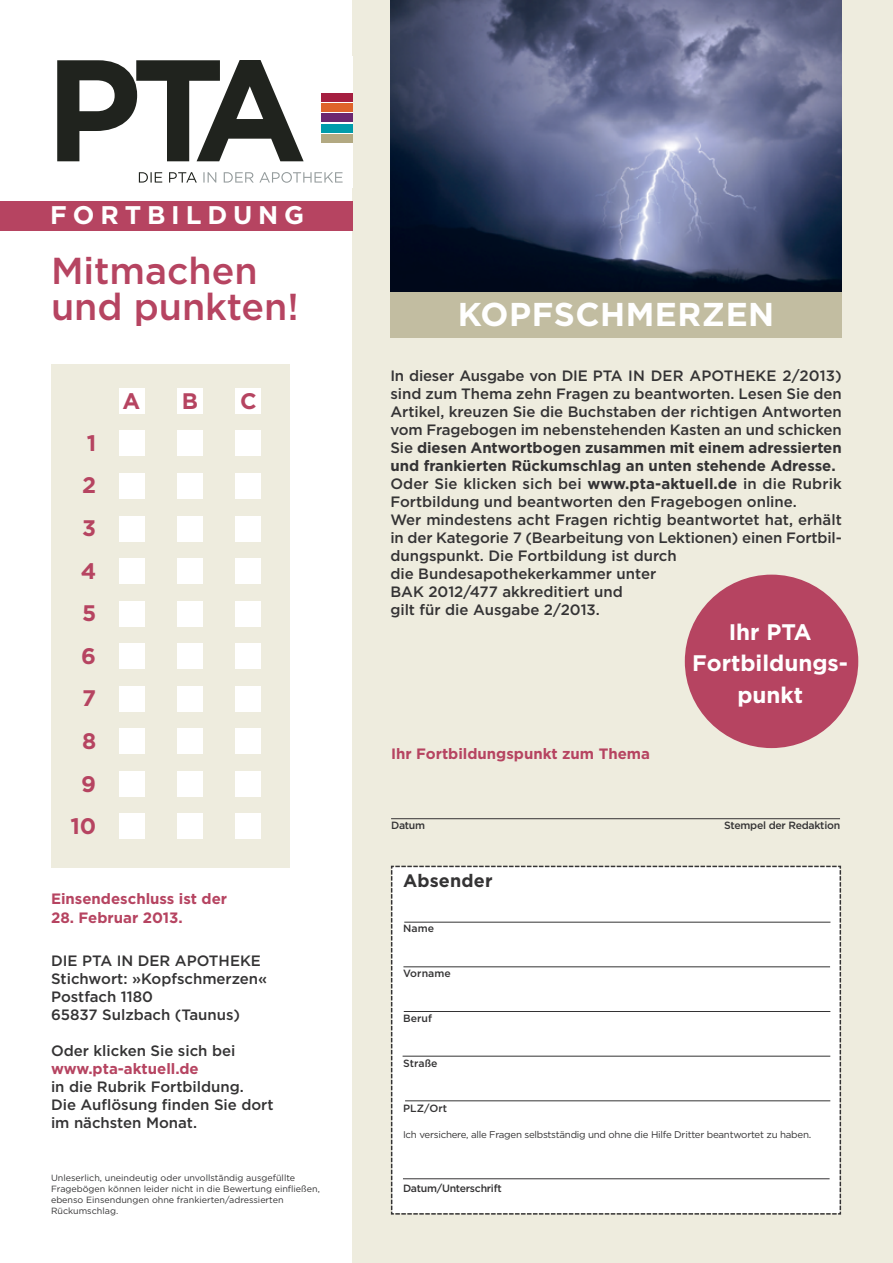
<style>
.page{position:relative;width:893px;height:1263px;background:#fff}
.page>*{position:absolute;margin:0;border:0;box-sizing:border-box;transform-origin:0 0}
.t1{font:500 37.5px/36px "Gotham";color:#b64461}
.t2{font:700 33px "Gotham";letter-spacing:.015em;color:#fff}
.t3{font:700 25.5px "Gotham";letter-spacing:.23em;color:#fff}
.t4{font:700 22.5px/31.5px "Gotham";color:#fff;text-align:center}
.t5{font:700 22.5px/42.6px "Gotham";color:#b64461;text-align:right}
.t6{font:700 18px "Gotham";letter-spacing:.01em;color:#343334}
.t7{font:500 15px/18px "Gotham";color:#343334}
.t8{font:700 15px "Gotham";color:#b64461}
.t9{font:500 10.5px "Gotham";letter-spacing:-.025em;color:#343334}
.t10{font:500 10.5px "Gotham";letter-spacing:.01em;color:#343334}
.t11{font:9.75px "Gotham";letter-spacing:-.025em;color:#343334}
.t12{font:9px/10.8px "Gotham";color:#343334}
.s1{font-weight:700}
.s2{font-size:10.5px}
</style>
<div class="page">
<div style="left:352px;top:0;width:541px;height:1263px;background:#eeecde"></div>
<div style="left:321px;top:93px;width:31px;height:9px;background:#a51e40"></div>
<div style="left:321px;top:103px;width:31px;height:9px;background:#df632a"></div>
<div style="left:321px;top:114px;width:31px;height:8px;background:#6c2770"></div>
<div style="left:321px;top:124px;width:31px;height:8px;background:#009cab"></div>
<div style="left:321px;top:134px;width:31px;height:9px;background:#b2a982"></div>
<svg style="left:203px;top:172px;width:140px;height:11px"></svg>
<svg style="left:139px;top:172px;width:58px;height:11px"></svg>
<svg style="left:57px;top:60px;width:247px;height:101px"></svg>
<div style="left:0;top:201px;width:352px;height:30px;background:#b64461"></div>
<div style="left:390px;top:865px;width:452px;height:350px;background:#fff"></div>
<hr style="left:404px;top:922px;width:426px;height:1px;background:#343334">
<hr style="left:391px;top:818px;width:449px;height:1px;background:#343334">
<hr style="left:403px;top:966px;width:427px;height:1px;background:#343334">
<hr style="left:404px;top:1011px;width:426px;height:1px;background:#343334">
<hr style="left:403px;top:1056px;width:427px;height:1px;background:#343334">
<hr style="left:405px;top:1100px;width:425px;height:1px;background:#343334">
<hr style="left:403px;top:1178px;width:427px;height:1px;background:#343334">
<img style="left:390px;top:0;width:452px;height:292px">
<div style="left:685px;top:575px;width:173px;height:173px;background:#b64461;border-radius:50%"></div>
<div style="left:390px;top:292px;width:452px;height:46px;background:#c2bda1"></div>
<div style="left:51px;top:364px;width:238px;height:503px;background:#eeecde"></div>
<div style="left:119px;top:388px;width:26px;height:26px;background:#fff"></div>
<div style="left:177px;top:388px;width:26px;height:26px;background:#fff"></div>
<div style="left:235px;top:388px;width:26px;height:26px;background:#fff"></div>
<div style="left:119px;top:431px;width:26px;height:25px;background:#fff"></div>
<div style="left:177px;top:431px;width:26px;height:25px;background:#fff"></div>
<div style="left:235px;top:431px;width:26px;height:25px;background:#fff"></div>
<div style="left:119px;top:473px;width:26px;height:26px;background:#fff"></div>
<div style="left:177px;top:473px;width:26px;height:26px;background:#fff"></div>
<div style="left:235px;top:473px;width:26px;height:26px;background:#fff"></div>
<div style="left:119px;top:516px;width:26px;height:25px;background:#fff"></div>
<div style="left:177px;top:516px;width:26px;height:25px;background:#fff"></div>
<div style="left:235px;top:516px;width:26px;height:25px;background:#fff"></div>
<div style="left:119px;top:558px;width:26px;height:26px;background:#fff"></div>
<div style="left:177px;top:558px;width:26px;height:26px;background:#fff"></div>
<div style="left:235px;top:558px;width:26px;height:26px;background:#fff"></div>
<div style="left:119px;top:601px;width:26px;height:25px;background:#fff"></div>
<div style="left:177px;top:601px;width:26px;height:25px;background:#fff"></div>
<div style="left:235px;top:601px;width:26px;height:25px;background:#fff"></div>
<div style="left:119px;top:643px;width:26px;height:26px;background:#fff"></div>
<div style="left:177px;top:643px;width:26px;height:26px;background:#fff"></div>
<div style="left:235px;top:643px;width:26px;height:26px;background:#fff"></div>
<div style="left:119px;top:686px;width:26px;height:25px;background:#fff"></div>
<div style="left:177px;top:686px;width:26px;height:25px;background:#fff"></div>
<div style="left:235px;top:686px;width:26px;height:25px;background:#fff"></div>
<div style="left:119px;top:728px;width:26px;height:26px;background:#fff"></div>
<div style="left:177px;top:728px;width:26px;height:26px;background:#fff"></div>
<div style="left:235px;top:728px;width:26px;height:26px;background:#fff"></div>
<div style="left:119px;top:771px;width:26px;height:25px;background:#fff"></div>
<div style="left:177px;top:771px;width:26px;height:25px;background:#fff"></div>
<div style="left:235px;top:771px;width:26px;height:25px;background:#fff"></div>
<div style="left:119px;top:813px;width:26px;height:26px;background:#fff"></div>
<div style="left:177px;top:813px;width:26px;height:26px;background:#fff"></div>
<div style="left:235px;top:813px;width:26px;height:26px;background:#fff"></div>
<h3 class="t3" style="left:50px;top:206px;width:256px">FORTBILDUNG</h3>
<h1 class="t1" style="left:51px;top:255px;width:249px">Mitmachen und p unkten!</h1>
<h3 class="t5" style="left:70px;top:423px;width:27px">1<br>2<br>3<br>4<br>5<br>6<br>7<br>8<br>9<br>10</h3>
<h3 class="t5" style="left:123px;top:381px;width:19px">A</h3>
<h3 class="t5" style="left:182px;top:381px;width:18px">B</h3>
<h3 class="t5" style="left:240px;top:381px;width:18px">C</h3>
<p class="t8" style="left:51px;top:893px;width:178px">Einsendeschluss ist der</p>
<p class="t8" style="left:51px;top:911px;width:133px">28. Februar 2013.</p>
<p class="t7" style="left:51px;top:952px;width:218px">DIE PTA IN DER APOTHEKE<br>Stichwort: »Kopfschmerzen«<br>Postfach 1180<br>65837 Sulzbach (Taunus)</p>
<p class="t7" style="left:51px;top:1042px;width:186px">Oder klicken Sie sich bei</p>
<p class="t8" style="left:51px;top:1063px;width:149px">www.pta-aktuell.de</p>
<p class="t7" style="left:51px;top:1078px;width:224px">in die Rubrik Fortbildung.<br>Die Auflösung finden Sie dort im nächsten Monat.</p>
<p class="t12" style="left:51px;top:1173px;width:270px">Unleserlich, uneindeutig oder unvollständig ausgefüllte Fragebögen können leider nicht in die Bewertung einfließen, ebenso Einsendungen ohne frankierten/adressierten Rückumschlag.</p>
<h2 class="t2" style="left:458px;top:302px;width:318px">KOPFSCHMERZEN</h2>
<p class="t7" style="left:390px;top:368px;width:453px">In dieser Ausgabe von DIE PTA IN DER APOTHEKE 2/2013) sind zum Thema zehn Fragen zu beantworten. Lesen Sie den Artikel, kreuzen Sie die Buchstaben der richtigen Antworten vom Fragebogen im nebenstehenden Kasten an und schicken Sie <span class="s1">diesen Antwortbogen zusammen mit einem adressierten und frankierten Rückumschlag an unten stehende Adresse.<br></span>Oder Sie klicken sich bei <span class="s1">www.pta-aktuell.de</span> in die Rubrik Fortbildung und beantworten den Fragebogen online.<br>Wer mindestens acht Fragen richtig beantwortet hat, erhält in der Kategorie 7 (Bearbeitung von Lektionen) einen Fortbil&shy;dungspunkt. Die Fortbildung ist durch<br>die Bundesapothekerkammer unter<br>BAK 2012/477 akkreditiert und<br>gilt für die Ausgabe 2/2013.</p>
<h3 class="t4" style="left:692px;top:617px;width:157px">Ihr PTA<br>Fortbildungs&shy;punkt</h3>
<p class="t8" style="left:391px;top:748px;width:260px">Ihr Fortbildungspunkt zum Thema</p>
<p class="t9" style="left:391px;top:822px;width:36px">Datum</p>
<p class="t9" style="left:724px;top:822px;width:117px">Stempel der Redaktion</p>
<p class="t6" style="left:403px;top:874px;width:91px">Absender</p>
<p class="t9" style="left:403px;top:925px;width:33px">Name</p>
<p class="t10" style="left:403px;top:970px;width:49px">Vorname</p>
<p class="t9" style="left:403px;top:1015px;width:31px">Beruf</p>
<p class="t9" style="left:403px;top:1060px;width:36px">Straße</p>
<p class="t9" style="left:403px;top:1105px;width:46px">PLZ/Ort</p>
<p class="t11" style="left:403px;top:1130px;width:410px">Ich versichere, alle Fragen selbstständig und ohne die Hilfe Dritter beantwortet zu haben<span class="s2">.</span></p>
<p class="t9" style="left:403px;top:1184px;width:100px">Datum/Unterschrift</p>
</div>
